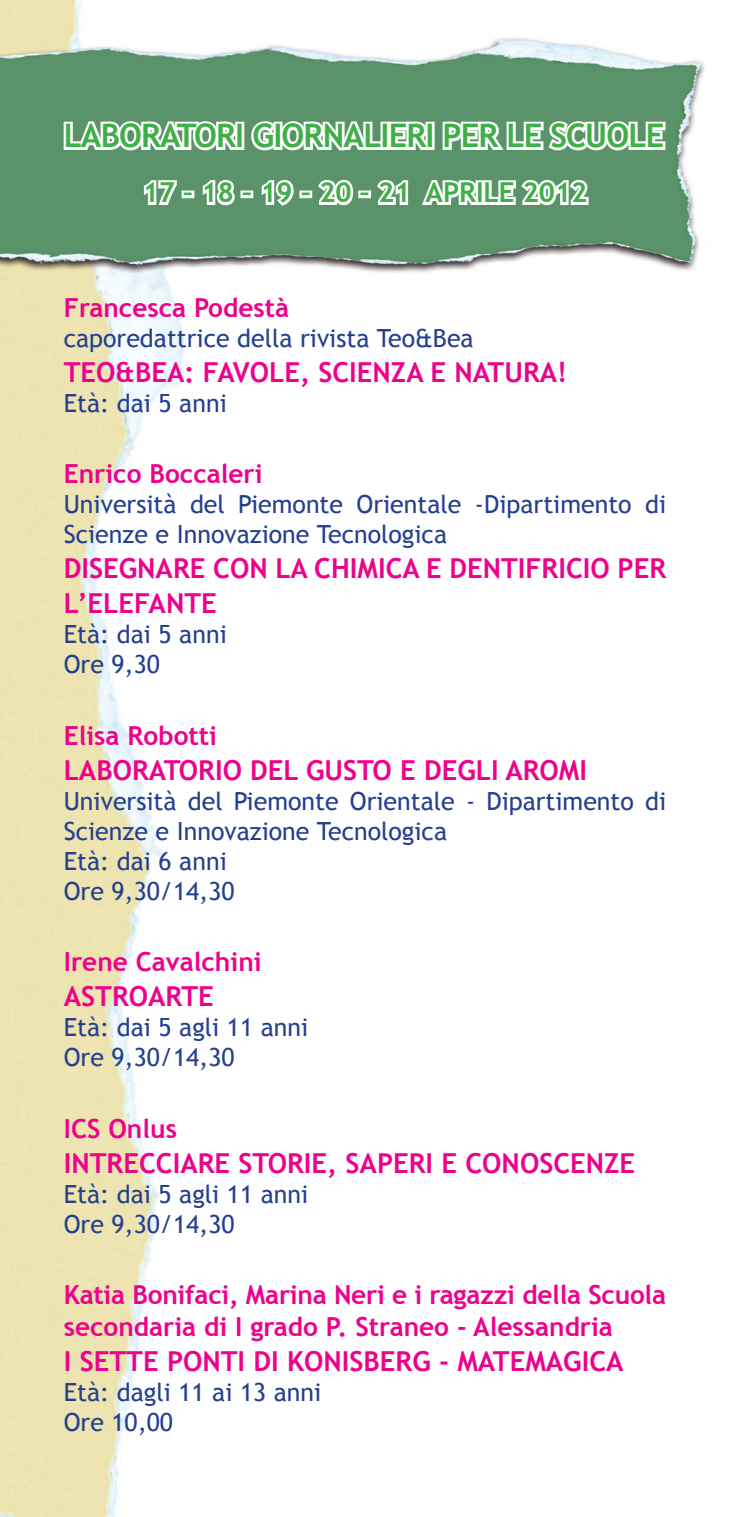
<style>
.page{position:relative;width:730px;height:1517px;background:#fff}
.page>*{position:absolute;margin:0;border:0;box-sizing:border-box;transform-origin:0 0}
.t1{font:700 32.5px "Trebuchet MS";letter-spacing:-.025em;color:#40ae49}
.t2{font:700 27.5px/35px "Trebuchet MS";color:#ed028c}
.t3{font:700 27.5px "Trebuchet MS";color:#40ae49}
.t4{font:700 26.25px/31.5px "Trebuchet MS";color:#ed028c}
.t5{font:25px/30px "Trebuchet MS";color:#253f8e}
</style>
<div class="page">
<img style="left:0;top:0;width:186px;height:1517px">
<img style="left:0;top:33px;width:705px;height:246px">
<svg style="left:61px;top:115px;width:373px;height:39px"></svg>
<div style="left:425px;top:122px;width:10px;height:28px;border:5px solid #fff"></div>
<svg style="left:440px;top:118px;width:228px;height:36px"></svg>
<svg style="left:141px;top:178px;width:38px;height:29px"></svg>
<div style="left:182px;top:190px;width:12px;height:8px;border:5px solid #fff"></div>
<svg style="left:200px;top:176px;width:39px;height:33px"></svg>
<div style="left:240px;top:190px;width:13px;height:8px;border:5px solid #fff"></div>
<svg style="left:259px;top:177px;width:38px;height:31px"></svg>
<div style="left:299px;top:190px;width:13px;height:8px;border:5px solid #fff"></div>
<svg style="left:315px;top:176px;width:42px;height:32px"></svg>
<div style="left:358px;top:190px;width:13px;height:8px;border:5px solid #fff"></div>
<svg style="left:373px;top:176px;width:38px;height:32px"></svg>
<svg style="left:418px;top:172px;width:173px;height:37px"></svg>
<h1 class="t1" style="left:64px;top:116px;width:602px">LABORATORI GIORNALIERI PER LE SCUOLE</h1>
<p class="t3" style="left:143px;top:175px;width:446px">17 – 18 – 19 – 20 – 21 APRILE 2012</p>
<p class="t4" style="left:64px;top:291px;width:227px">Francesca Podestà</p>
<p class="t5" style="left:64px;top:323px;width:411px">caporedattrice della rivista Teo&amp;Bea</p>
<p class="t2" style="left:64px;top:354px;width:505px">TEO&amp;BEA: FAVOLE, SCIENZA E NATURA!</p>
<p class="t5" style="left:64px;top:388px;width:164px">Età: dai 5 anni</p>
<p class="t4" style="left:64px;top:458px;width:200px">Enrico Boccaleri</p>
<p class="t5" style="left:64px;top:489px;width:604px">Università del Piemonte Orientale -Dipartimento di<br>Scienze e Innovazione Tecnologica</p>
<p class="t2" style="left:64px;top:551px;width:604px">DISEGNARE CON LA CHIMICA E DENTIFRICIO PER<br>L’ELEFANTE</p>
<p class="t5" style="left:64px;top:619px;width:164px">Età: dai 5 anni<br>Ore 9,30</p>
<p class="t4" style="left:64px;top:719px;width:155px">Elisa Robotti</p>
<p class="t2" style="left:64px;top:752px;width:525px">LABORATORIO DEL GUSTO E DEGLI AROMI</p>
<p class="t5" style="left:64px;top:786px;width:604px">Università del Piemonte Orientale - Dipartimento di<br>Scienze e Innovazione Tecnologica<br>Età: dai 6 anni<br>Ore 9,30/14,30</p>
<p class="t4" style="left:64px;top:946px;width:199px">Irene Cavalchini</p>
<p class="t2" style="left:64px;top:979px;width:152px">ASTROARTE</p>
<p class="t5" style="left:64px;top:1012px;width:246px">Età: dai 5 agli 11 anni<br>Ore 9,30/14,30</p>
<p class="t4" style="left:64px;top:1112px;width:115px">ICS Onlus</p>
<p class="t2" style="left:64px;top:1145px;width:573px">INTRECCIARE STORIE, SAPERI E CONOSCENZE</p>
<p class="t5" style="left:64px;top:1179px;width:246px">Età: dai 5 agli 11 anni<br>Ore 9,30/14,30</p>
<p class="t4" style="left:64px;top:1279px;width:604px">Katia Bonifaci, Marina Neri e i ragazzi della Scuola secondaria di I grado P. Straneo - Alessandria</p>
<p class="t2" style="left:64px;top:1343px;width:561px">I SETTE PONTI DI KONISBERG - MATEMAGICA</p>
<p class="t5" style="left:64px;top:1377px;width:259px">Età: dagli 11 ai 13 anni<br>Ore 10,00</p>
</div>
